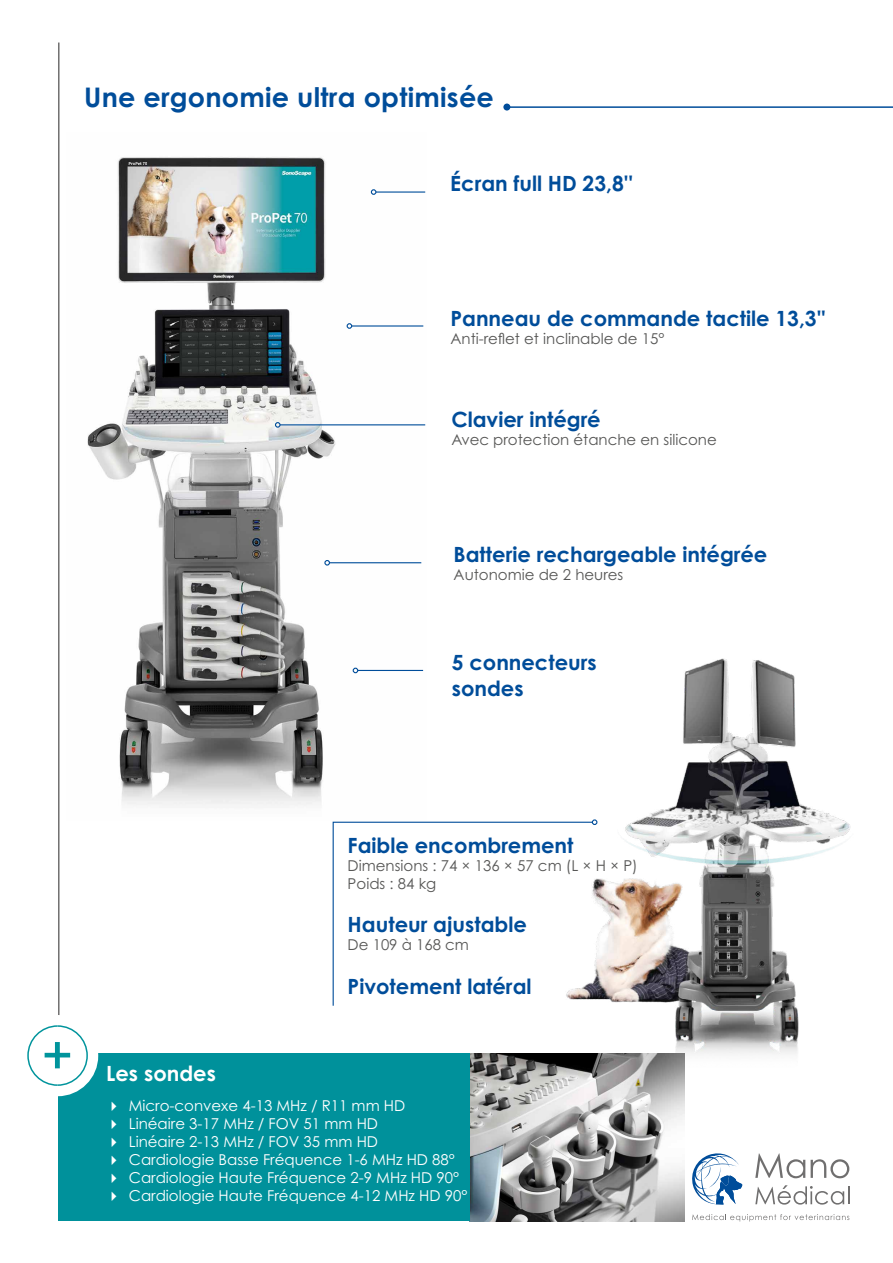
<style>
.page{position:relative;width:893px;height:1263px;background:#fff}
.page>*{position:absolute;margin:0;border:0;box-sizing:border-box;transform-origin:0 0}
.t1{font:700 27px "Century Gothic Pro";letter-spacing:.01em;color:#004d9a}
.t2{font:700 21px/25.2px "Century Gothic Pro";color:#004d9a}
.t3{font:700 21px "Century Gothic Pro";color:#fff}
.t4{font:15px "Century Gothic Pro";color:#fff}
.t5{font:15px/18px "Century Gothic Pro";color:#575756}
</style>
<div class="page">
<hr style="left:58px;top:43px;width:2px;height:1177px;background:#706f6f">
<img style="left:87px;top:157px;width:339px;height:649px">
<img style="left:593px;top:658px;width:258px;height:396px">
<img style="left:470px;top:1053px;width:215px;height:168px">
<hr style="left:506px;top:106px;width:387px;height:2px;background:#004d9a">
<div style="left:503px;top:104px;width:7px;height:7px;background:#004d9a;border-radius:50%"></div>
<div style="left:58px;top:1053px;width:412px;height:168px;background:#00919b"></div>
<div style="left:17px;top:1015px;width:81px;height:81px;border:21px solid #fff;border-radius:50%"></div>
<svg style="left:27px;top:1025px;width:61px;height:61px"></svg>
<svg style="left:332px;top:821px;width:261px;height:185px"></svg>
<svg style="left:592px;top:819px;width:5px;height:6px"></svg>
<hr style="left:376px;top:191px;width:49px;height:2px;background:#004d9a">
<svg style="left:371px;top:189px;width:5px;height:6px"></svg>
<hr style="left:352px;top:325px;width:71px;height:2px;background:#004d9a">
<svg style="left:347px;top:323px;width:5px;height:6px"></svg>
<hr style="left:329px;top:562px;width:92px;height:1px;background:#004d9a">
<svg style="left:324px;top:560px;width:6px;height:6px"></svg>
<hr style="left:358px;top:670px;width:65px;height:1px;background:#004d9a">
<svg style="left:353px;top:668px;width:5px;height:5px"></svg>
<svg style="left:755px;top:1185px;width:94px;height:19px"></svg>
<svg style="left:692px;top:1153px;width:50px;height:52px"></svg>
<svg style="left:755px;top:1153px;width:50px;height:25px"></svg>
<svg style="left:811px;top:1159px;width:38px;height:19px"></svg>
<svg style="left:692px;top:1214px;width:157px;height:7px"></svg>
<hr style="left:280px;top:424px;width:145px;height:1px;background:#004d9a">
<svg style="left:275px;top:422px;width:6px;height:6px"></svg>
<h1 class="t1" style="left:84px;top:81px;width:411px">Une ergonomie ultra optimisée</h1>
<h2 class="t2" style="left:450px;top:170px;width:184px">Écran full HD 23,8''</h2>
<h2 class="t2" style="left:450px;top:305px;width:377px">Panneau de commande tactile 13,3''</h2>
<p class="t5" style="left:450px;top:329px;width:215px">Anti-reflet et inclinable de 15°</p>
<h2 class="t2" style="left:451px;top:406px;width:151px">Clavier intégré</h2>
<p class="t5" style="left:451px;top:430px;width:267px">Avec protection étanche en silicone</p>
<h2 class="t2" style="left:454px;top:541px;width:315px">Batterie rechargeable intégrée</h2>
<p class="t5" style="left:454px;top:565px;width:171px">Autonomie de 2 heures</p>
<h2 class="t2" style="left:452px;top:650px;width:146px">5 connecteurs sondes</h2>
<h2 class="t2" style="left:348px;top:833px;width:227px">Faible encombrement</h2>
<p class="t5" style="left:348px;top:857px;width:292px">Dimensions : 74 × 136 × 57 cm (L × H × P)<br>Poids : 84 kg</p>
<h2 class="t2" style="left:348px;top:912px;width:181px">Hauteur ajustable</h2>
<p class="t5" style="left:348px;top:936px;width:123px">De 109 à 168 cm</p>
<h2 class="t2" style="left:348px;top:973px;width:185px">Pivotement latéral</h2>
<h2 class="t3" style="left:106px;top:1060px;width:111px">Les sondes</h2>
<p class="t4" style="left:106px;top:1096px;width:301px">✔ Micro-convexe 4-13 MHz / R11 mm HD</p>
<p class="t4" style="left:106px;top:1114px;width:273px">✔ Linéaire 3-17 MHz / FOV 51 mm HD</p>
<p class="t4" style="left:106px;top:1132px;width:273px">✔ Linéaire 2-13 MHz / FOV 35 mm HD</p>
<p class="t4" style="left:106px;top:1150px;width:350px">✔ Cardiologie Basse Fréquence 1-6 MHz HD 88°</p>
<p class="t4" style="left:106px;top:1168px;width:354px">✔ Cardiologie Haute Fréquence 2-9 MHz HD 90°</p>
<p class="t4" style="left:106px;top:1186px;width:363px">✔ Cardiologie Haute Fréquence 4-12 MHz HD 90°</p>
</div>
